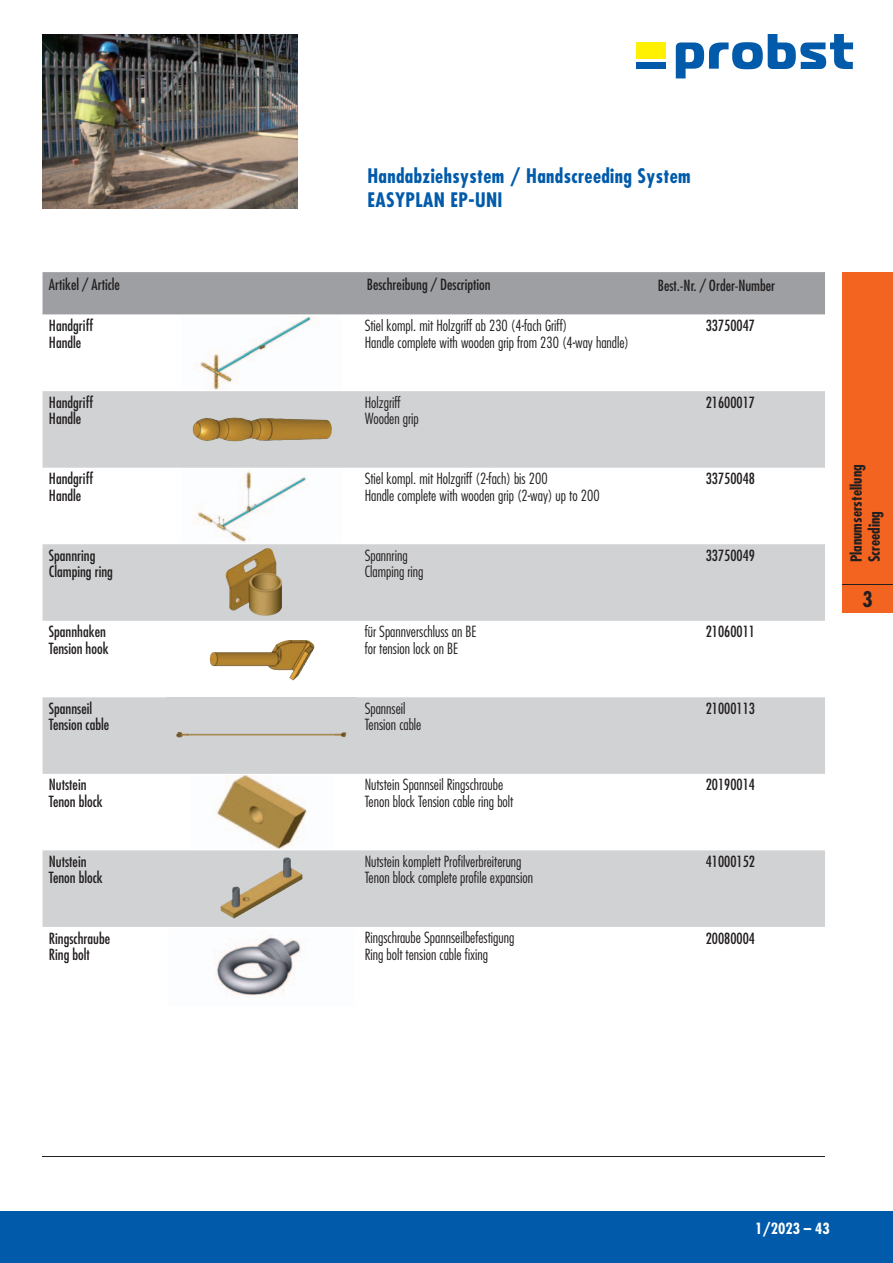
<style>
.page{position:relative;width:893px;height:1263px;background:#fff}
.page>*{position:absolute;margin:0;border:0;box-sizing:border-box;transform-origin:0 0}
.t1{font:700 condensed 21px "Futura";color:#231f20}
.t2{font:700 condensed 19.5px/24px "Futura";letter-spacing:.02em;color:#015aaa}
.t3{font:300 condensed 15px/16.5px "Futura";color:#231f20}
.t4{font:condensed 15px/16.5px "Futura";color:#231f20}
.t5{font:700 condensed 15px/18px "Futura";color:#231f20}
.t6{font:700 condensed 15px "Futura";color:#fff}
</style>
<div class="page">
<div style="left:0;top:1212px;width:893px;height:51px;background:#015aaa"></div>
<div style="left:842px;top:272px;width:51px;height:340px;background:#f36421"></div>
<hr style="left:842px;top:584px;width:51px;height:1px;background:#231f20">
<div style="left:636px;top:42px;width:30px;height:17px;background:#fff101"></div>
<svg style="left:676px;top:34px;width:177px;height:44px"></svg>
<div style="left:636px;top:62px;width:30px;height:7px;background:#015aaa"></div>
<img style="left:43px;top:34px;width:255px;height:174px">
<div style="left:43px;top:272px;width:782px;height:43px;background:#9d9fa2"></div>
<svg style="left:43px;top:391px;width:782px;height:536px;fill:#d1d2d4"></svg>
<img style="left:210px;top:640px;width:104px;height:41px">
<img style="left:221px;top:874px;width:81px;height:45px">
<img style="left:226px;top:548px;width:53px;height:63px">
<img style="left:167px;top:693px;width:189px;height:77px">
<img style="left:181px;top:470px;width:161px;height:72px">
<img style="left:199px;top:317px;width:113px;height:72px">
<img style="left:192px;top:418px;width:140px;height:23px">
<img style="left:190px;top:776px;width:143px;height:72px">
<img style="left:215px;top:936px;width:88px;height:60px">
<hr style="left:43px;top:1157px;width:782px;height:1px;background:#231f20">
<h2 class="t2" style="left:367px;top:166px;width:325px">Handabziehsystem / Handscreeding System<br>EASYPLAN EP-UNI</h2>
<p class="t4" style="left:49px;top:278px;width:73px">Artikel / Article</p>
<p class="t4" style="left:367px;top:278px;width:125px">Beschreibung / Description</p>
<p class="t4" style="left:49px;top:319px;width:46px">Handgriff<br>Handle</p>
<p class="t3" style="left:365px;top:318px;width:266px">Stiel kompl. mit Holzgriff ab 230 (4-fach Griff)<br>Handle complete with wooden grip from 230 (4-way handle)</p>
<p class="t4" style="left:706px;top:319px;width:51px">33750047</p>
<p class="t4" style="left:658px;top:278px;width:119px">Best.-Nr. / Order-Number</p>
<p class="t4" style="left:49px;top:395px;width:46px">Handgriff<br>Handle</p>
<p class="t3" style="left:365px;top:395px;width:56px">Holzgriff<br>Wooden grip</p>
<p class="t4" style="left:706px;top:395px;width:51px">21600017</p>
<p class="t4" style="left:49px;top:472px;width:46px">Handgriff<br>Handle</p>
<p class="t3" style="left:365px;top:471px;width:236px">Stiel kompl. mit Holzgriff (2-fach) bis 200<br>Handle complete with wooden grip (2-way) up to 200</p>
<p class="t4" style="left:706px;top:472px;width:51px">33750048</p>
<p class="t4" style="left:49px;top:548px;width:66px">Spannring<br>Clamping ring</p>
<p class="t3" style="left:365px;top:548px;width:60px">Spannring<br>Clamping ring</p>
<p class="t4" style="left:706px;top:548px;width:51px">33750049</p>
<p class="t4" style="left:49px;top:625px;width:61px">Spannhaken<br>Tension hook</p>
<p class="t3" style="left:365px;top:625px;width:113px">für Spannverschluss an BE for tension lock on BE</p>
<p class="t4" style="left:706px;top:625px;width:51px">21060011</p>
<p class="t4" style="left:49px;top:701px;width:62px">Spannseil<br>Tension cable</p>
<p class="t3" style="left:365px;top:701px;width:58px">Spannseil<br>Tension cable</p>
<p class="t4" style="left:706px;top:701px;width:51px">21000113</p>
<p class="t4" style="left:49px;top:778px;width:56px">Nutstein<br>Tenon block</p>
<p class="t3" style="left:365px;top:778px;width:150px">Nutstein Spannseil Ringschraube<br>Tenon block Tension cable ring bolt</p>
<p class="t4" style="left:706px;top:778px;width:51px">20190014</p>
<p class="t4" style="left:49px;top:854px;width:56px">Nutstein<br>Tenon block</p>
<p class="t3" style="left:365px;top:854px;width:170px">Nutstein komplett Profilverbreiterung<br>Tenon block complete profile expansion</p>
<p class="t4" style="left:706px;top:854px;width:51px">41000152</p>
<p class="t4" style="left:49px;top:931px;width:63px">Ringschraube<br>Ring bolt</p>
<p class="t3" style="left:365px;top:931px;width:151px">Ringschraube Spannseilbefestigung<br>Ring bolt tension cable fixing</p>
<p class="t4" style="left:706px;top:931px;width:51px">20080004</p>
<p class="t5" style="left:849px;top:562px;width:99px;rotate:-90deg">Planumserstellung<br>Screeding</p>
<h1 class="t1" style="left:862px;top:590px;width:12px">3</h1>
<p class="t6" style="left:755px;top:1222px;width:76px">1/2023 – 43</p>
</div>
